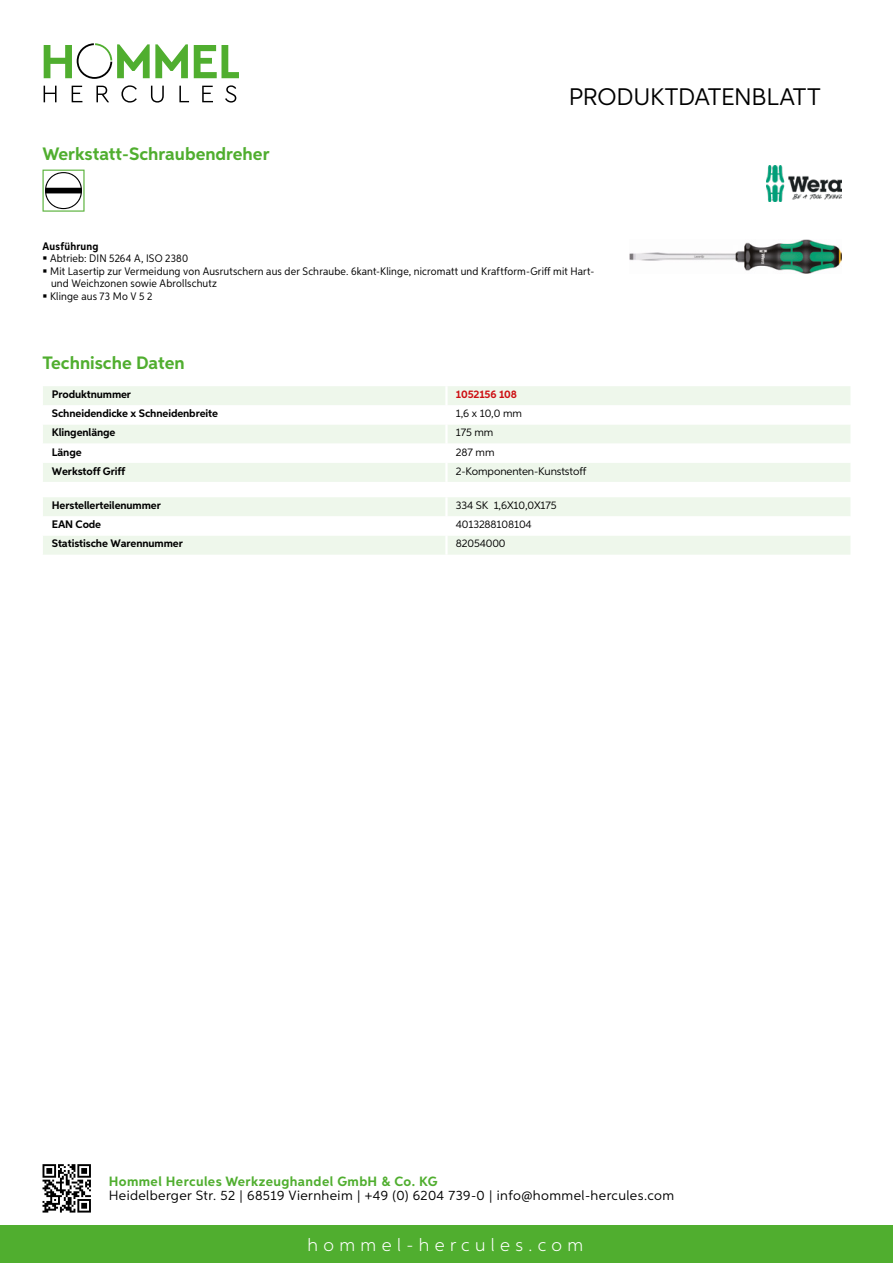
<style>
.page{position:relative;width:893px;height:1263px;background:#fff}
.page>*{position:absolute;margin:0;border:0;box-sizing:border-box;transform-origin:0 0}
.t1{font:24px "Aspira";letter-spacing:-.01em;color:#000}
.t2{font:700 18px "Aspira";color:#50ae2f}
.t3{font:300 18px "Aspira";letter-spacing:.3em;color:#fff}
.t4{font:13.5px "Aspira";letter-spacing:.03em;color:#000}
.t5{font:700 13.5px "Aspira";letter-spacing:.03em;color:#50ae2f}
.t6{font:10.95px/12.5px "Aspira Nar";letter-spacing:.015em;color:#000}
.t7{font:700 10.95px "Aspira";letter-spacing:-.01em;color:#000}
.t8{font:10.95px "Aspira";letter-spacing:-.01em;color:#000}
.t9{font:700 10.95px "Aspira";letter-spacing:-.01em;color:#cd1013}
.t10{font:700 10.95px "Aspira Nar";letter-spacing:.02em;color:#000}
</style>
<div class="page">
<div style="left:0;top:1226px;width:893px;height:37px;background:#50ae2f"></div>
<svg style="left:43px;top:1164px;width:48px;height:48px"></svg>
<svg style="left:194px;top:45px;width:45px;height:33px"></svg>
<svg style="left:44px;top:43px;width:144px;height:36px"></svg>
<svg style="left:44px;top:86px;width:13px;height:16px"></svg>
<svg style="left:72px;top:86px;width:10px;height:16px"></svg>
<svg style="left:96px;top:86px;width:13px;height:16px"></svg>
<svg style="left:121px;top:85px;width:16px;height:18px"></svg>
<svg style="left:151px;top:86px;width:13px;height:17px"></svg>
<svg style="left:179px;top:86px;width:10px;height:16px"></svg>
<svg style="left:202px;top:86px;width:11px;height:16px"></svg>
<svg style="left:225px;top:85px;width:11px;height:18px"></svg>
<div style="left:43px;top:386px;width:807px;height:96px;background:#eef7eb"></div>
<svg style="left:43px;top:405px;width:807px;height:58px"></svg>
<hr style="left:445px;top:386px;width:3px;height:19px;background:#fff">
<hr style="left:445px;top:405px;width:3px;height:19px;background:#fff">
<hr style="left:445px;top:424px;width:3px;height:20px;background:#fff">
<hr style="left:445px;top:444px;width:3px;height:19px;background:#fff">
<hr style="left:445px;top:463px;width:3px;height:19px;background:#fff">
<svg style="left:43px;top:497px;width:807px;height:58px"></svg>
<hr style="left:445px;top:535px;width:3px;height:20px;background:#fff">
<svg style="left:43px;top:170px;width:42px;height:42px"></svg>
<img style="left:629px;top:239px;width:213px;height:35px">
<img style="left:766px;top:166px;width:76px;height:36px">
<h2 class="t2" style="left:43px;top:142px;width:228px">Werkstatt-Schraubendreher</h2>
<h1 class="t1" style="left:569px;top:82px;width:253px">Produktdatenblatt</h1>
<p class="t10" style="left:43px;top:239px;width:58px">Ausführung</p>
<p class="t6" style="left:50px;top:252px;width:546px">Abtrieb: DIN 5264 A, ISO 2380<br>Mit Lasertip zur Vermeidung von Ausrutschern aus der Schraube. 6kant-Klinge, nicromatt und Kraftform-Griff mit Hart&shy;und Weichzonen sowie Abrollschutz<br>Klinge aus 73 Mo V 5 2</p>
<h2 class="t2" style="left:43px;top:352px;width:144px">Technische Daten</h2>
<p class="t7" style="left:52px;top:388px;width:81px">Produktnummer</p>
<p class="t9" style="left:456px;top:388px;width:63px">1052156 108</p>
<p class="t7" style="left:52px;top:407px;width:168px">Schneidendicke x Schneidenbreite</p>
<p class="t8" style="left:456px;top:407px;width:68px">1,6 x 10,0 mm</p>
<p class="t7" style="left:52px;top:426px;width:65px">Klingenlänge</p>
<p class="t8" style="left:456px;top:426px;width:39px">175 mm</p>
<p class="t7" style="left:52px;top:445px;width:31px">Länge</p>
<p class="t8" style="left:456px;top:445px;width:40px">287 mm</p>
<p class="t7" style="left:52px;top:464px;width:75px">Werkstoff Griff</p>
<p class="t8" style="left:456px;top:464px;width:132px">2-Komponenten-Kunststoff</p>
<p class="t7" style="left:52px;top:499px;width:111px">Herstellerteilenummer</p>
<p class="t8" style="left:456px;top:499px;width:102px">334 SK 1,6X10,0X175</p>
<p class="t7" style="left:52px;top:518px;width:51px">EAN Code</p>
<p class="t8" style="left:456px;top:518px;width:77px">4013288108104</p>
<p class="t7" style="left:52px;top:537px;width:132px">Statistische Warennummer</p>
<p class="t8" style="left:456px;top:537px;width:51px">82054000</p>
<p class="t5" style="left:109px;top:1172px;width:330px">Hommel Hercules Werkzeughandel GmbH &amp; Co. KG</p>
<p class="t4" style="left:109px;top:1187px;width:567px">Heidelberger Str. 52 | 68519 Viernheim | +49 (0) 6204 739-0 | info@hommel-hercules.com</p>
<h2 class="t3" style="left:307px;top:1234px;width:277px">hommel-hercules.com</h2>
</div>
